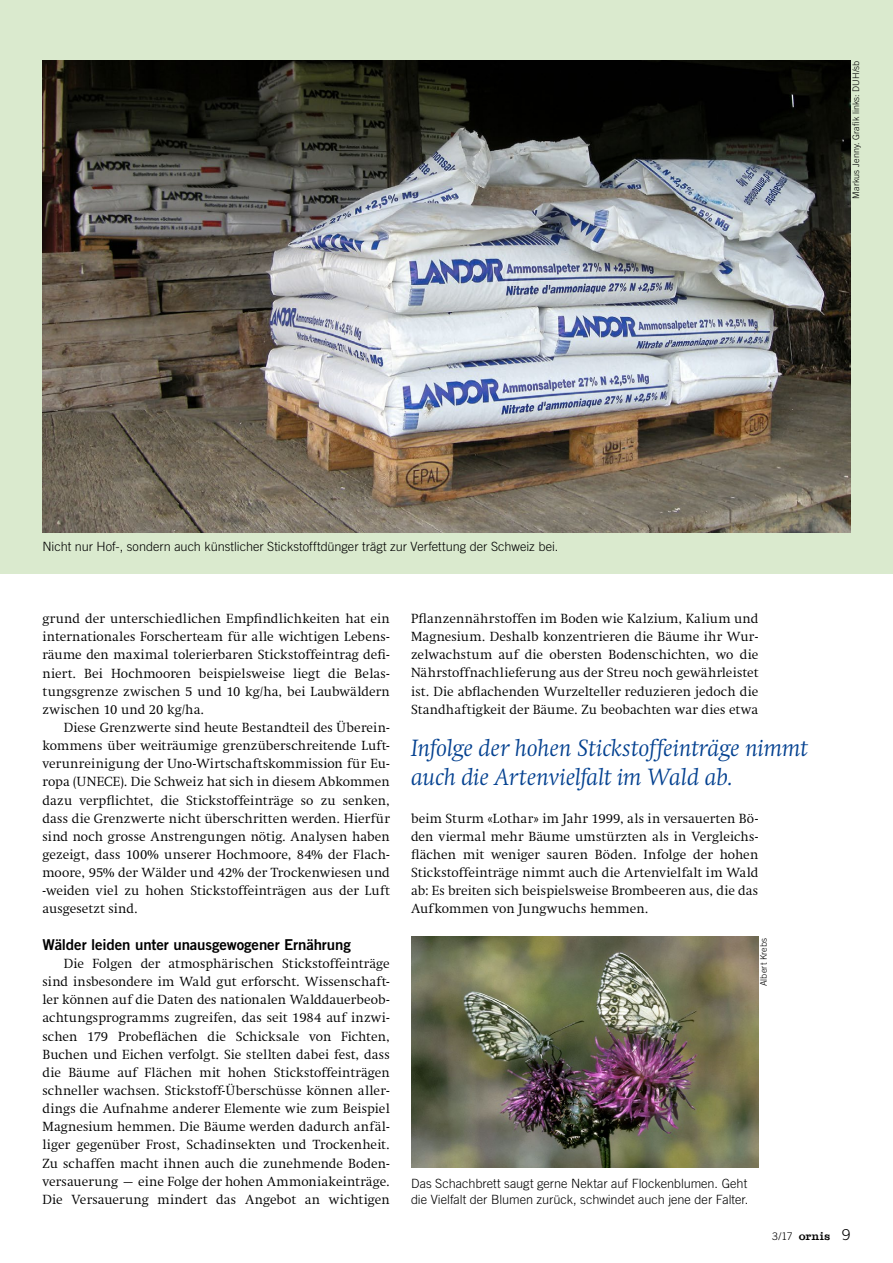
<style>
.page{position:relative;width:893px;height:1263px;background:#fff}
.page>*{position:absolute;margin:0;border:0;box-sizing:border-box;transform-origin:0 0}
.t1{font:italic 300 24px/28.5px "Swift LT Std";letter-spacing:-.01em;color:#044190}
.t2{font:15px "Trade Gothic LT Std Bd 2";letter-spacing:-.01em;color:#000}
.t3{font:300 13.5px/18.1px "Swift LT Std";letter-spacing:.01em;color:#000;text-align:justify}
.t4{font:300 12.75px/15.8px "Trade Gothic LT Std";color:#000}
.t5{font:500 12px "Clarendon Com";letter-spacing:.02em;color:#000}
.t6{font:300 9px "Trade Gothic LT Std";letter-spacing:.01em;color:#000}
.s1{font-family:"Trade Gothic LT Std";font-weight:300;font-size:10.5px}
.s2{font-family:"Trade Gothic LT Std";font-weight:300;font-size:15px}
</style>
<div class="page">
<div style="left:0;top:0;width:893px;height:574px;background:#daeace"></div>
<img style="left:43px;top:60px;width:807px;height:472px">
<img style="left:411px;top:937px;width:347px;height:231px">
<p class="t6" style="left:850px;top:198px;width:139px;rotate:-90deg">Markus Jenny. Grafik links: DUH/sb</p>
<p class="t4" style="left:43px;top:538px;width:517px">Nicht nur Hof-, sondern auch künstlicher Stickstofftdünger trägt zur Verfettung der Schweiz bei.</p>
<p class="t3" style="left:43px;top:610px;width:349px">grund der unterschiedlichen Empfindlichkeiten hat ein internationales Forscherteam für alle wichtigen Lebens&shy;räume den maximal tolerierbaren Stickstoffeintrag defi&shy;niert. Bei Hochmooren beispielsweise liegt die Belas&shy;tungsgrenze zwischen 5 und 10 kg/ha, bei Laubwäldern zwischen 10 und 20 kg/ha.</p>
<p class="t3" style="left:43px;top:719px;width:349px;text-indent:21px">Diese Grenzwerte sind heute Bestandteil des Überein&shy;kommens über weiträumige grenzüberschreitende Luft&shy;verunreinigung der Uno-Wirtschaftskommission für Eu&shy;ropa (UNECE). Die Schweiz hat sich in diesem Abkommen dazu verpflichtet, die Stickstoffeinträge so zu senken, dass die Grenzwerte nicht überschritten werden. Hierfür sind noch grosse Anstrengungen nötig. Analysen haben gezeigt, dass 100% unserer Hochmoore, 84% der Flach&shy;moore, 95% der Wälder und 42% der Trockenwiesen und -weiden viel zu hohen Stickstoffeinträgen aus der Luft ausgesetzt sind.</p>
<p class="t2" style="left:43px;top:935px;width:310px">Wälder leiden unter unausgewogener Ernährung</p>
<p class="t3" style="left:43px;top:955px;width:349px;text-indent:21px">Die Folgen der atmosphärischen Stickstoffeinträge sind insbesondere im Wald gut erforscht. Wissenschaft&shy;ler können auf die Daten des nationalen Walddauerbeob&shy;achtungsprogramms zugreifen, das seit 1984 auf inzwi&shy;schen 179 Probeflächen die Schicksale von Fichten, Buchen und Eichen verfolgt. Sie stellten dabei fest, dass die Bäume auf Flächen mit hohen Stickstoffeinträgen schneller wachsen. Stickstoff-Überschüsse können aller&shy;dings die Aufnahme anderer Elemente wie zum Beispiel Magnesium hemmen. Die Bäume werden dadurch anfäl&shy;liger gegenüber Frost, Schadinsekten und Trockenheit.<br>Zu schaffen macht ihnen auch die zunehmende Boden&shy;versauerung – eine Folge der hohen Ammoniakeinträge.<br>Die Versauerung mindert das Angebot an wichtigen</p>
<p class="t3" style="left:411px;top:610px;width:349px">Pflanzennährstoffen im Boden wie Kalzium, Kalium und Magnesium. Deshalb konzentrieren die Bäume ihr Wur&shy;zelwachstum auf die obersten Bodenschichten, wo die Nährstoffnachlieferung aus der Streu noch gewährleistet ist. Die abflachenden Wurzelteller reduzieren jedoch die Standhaftigkeit der Bäume. Zu beobachten war dies etwa</p>
<h1 class="t1" style="left:411px;top:734px;width:398px">Infolge der hohen Stickstoffeinträge nimmt auch die Artenvielfalt im Wald ab.</h1>
<p class="t3" style="left:411px;top:809px;width:349px">beim Sturm «Lothar» im Jahr 1999, als in versauerten Bö&shy;den viermal mehr Bäume umstürzten als in Vergleichs&shy;flächen mit weniger sauren Böden. Infolge der hohen Stickstoffeinträge nimmt auch die Artenvielfalt im Wald ab: Es breiten sich beispielsweise Brombeeren aus, die das Aufkommen von Jungwuchs hemmen.</p>
<p class="t6" style="left:758px;top:986px;width:50px;rotate:-90deg">Albert Krebs</p>
<p class="t4" style="left:411px;top:1176px;width:339px">Das Schachbrett saugt gerne Nektar auf Flockenblumen. Geht die Vielfalt der Blumen zurück, schwindet auch jene der Falter.</p>
<p class="t5" style="left:772px;top:1229px;width:80px"><span class="s1">3/17</span> ornis <span class="s2">9</span></p>
</div>
